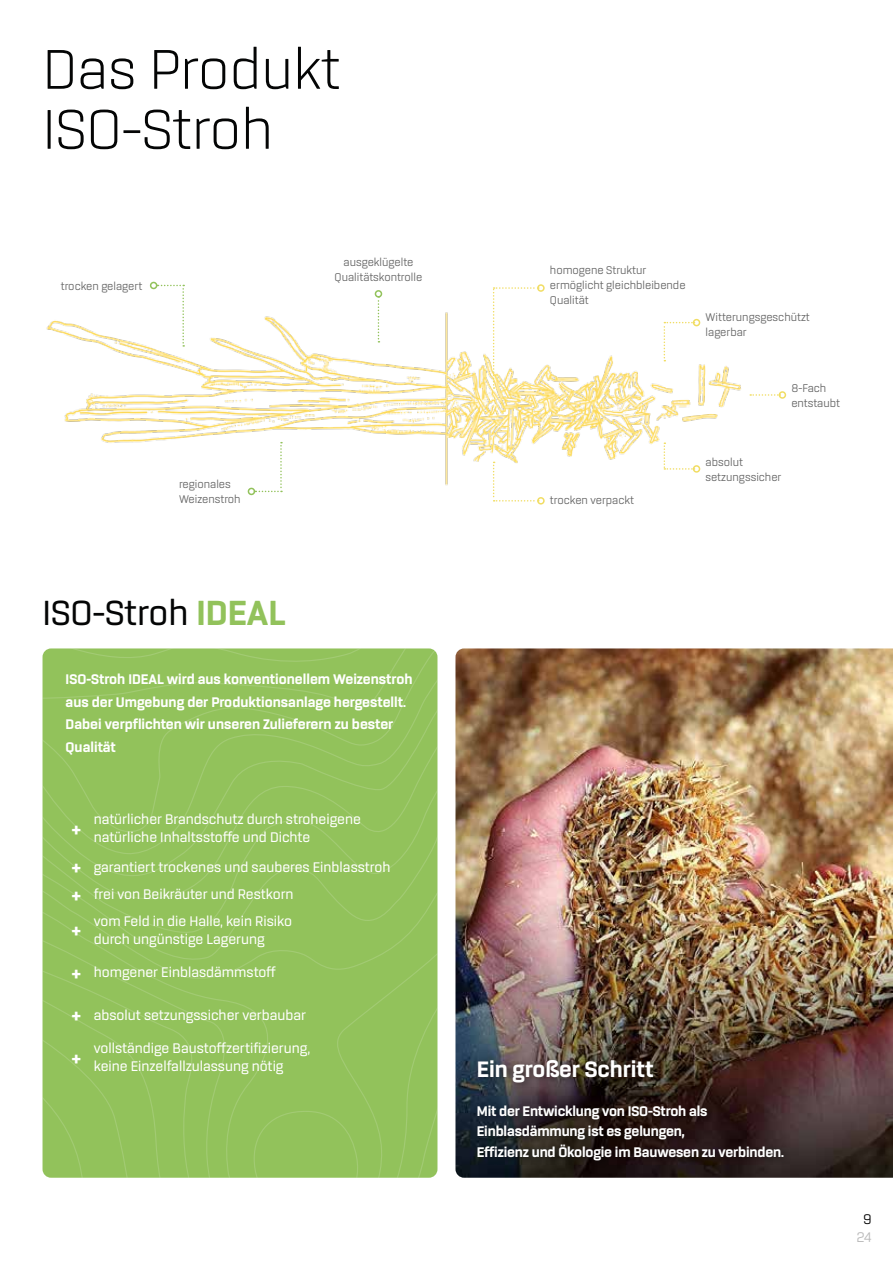
<style>
.page{position:relative;width:893px;height:1263px;background:#fff}
.page>*{position:absolute;margin:0;border:0;box-sizing:border-box;transform-origin:0 0}
.t1{font:300 60px/60px "Rogan";color:#040505}
.t2{font:500 37.5px "Rogan";color:#040505}
.t3{font:800 24px "Rogan";color:#fff}
.t4{font:800 19.5px "Rogan";color:#fff}
.t5{font:500 15px/18px "Rogan";color:#fff}
.t6{font:800 15px/22.5px "Rogan";letter-spacing:-.01em;color:#fff}
.t7{font:15px "Rogan";color:#b8b8b8}
.t8{font:15px "Rogan";color:#000}
.t9{font:12px/15px "Rogan";color:#636363}
.s1{font-weight:800;color:#92c25b}
.s2{font-weight:800;font-size:19.5px}
</style>
<div class="page">
<img style="left:46px;top:281px;width:741px;height:215px">
<div style="left:43px;top:648px;width:394px;height:530px;background:#92c25b"></div>
<img style="left:455px;top:648px;width:438px;height:530px">
<svg style="left:254px;top:442px;width:28px;height:50px"></svg>
<div style="left:248px;top:488px;width:7px;height:7px;border:2px solid #92c25b;border-radius:50%"></div>
<svg style="left:157px;top:285px;width:27px;height:62px"></svg>
<div style="left:150px;top:282px;width:7px;height:7px;border:2px solid #92c25b;border-radius:50%"></div>
<svg style="left:664px;top:322px;width:30px;height:39px"></svg>
<div style="left:693px;top:319px;width:7px;height:7px;border:2px solid #f1dd63;border-radius:50%"></div>
<svg style="left:378px;top:298px;width:1px;height:44px"></svg>
<div style="left:375px;top:290px;width:7px;height:8px;border:2px solid #92c25b;border-radius:50%"></div>
<svg style="left:493px;top:462px;width:46px;height:40px"></svg>
<div style="left:537px;top:497px;width:8px;height:8px;border:2px solid #f1dd63;border-radius:50%"></div>
<svg style="left:664px;top:442px;width:30px;height:28px"></svg>
<div style="left:693px;top:465px;width:7px;height:8px;border:2px solid #f1dd63;border-radius:50%"></div>
<svg style="left:493px;top:287px;width:46px;height:102px"></svg>
<div style="left:537px;top:284px;width:8px;height:8px;border:2px solid #f1dd63;border-radius:50%"></div>
<svg style="left:750px;top:394px;width:29px;height:2px"></svg>
<div style="left:779px;top:391px;width:7px;height:8px;border:2px solid #f1dd63;border-radius:50%"></div>
<div style="left:473px;top:1055px;width:319px;height:114px;background:#000;opacity:.5"></div>
<h1 class="t1" style="left:43px;top:40px;width:299px">Das Produkt<br>ISO-Stroh</h1>
<p class="t9" style="left:61px;top:279px;width:83px">trocken gelagert</p>
<p class="t9" style="left:335px;top:255px;width:89px;text-align:center">ausgeklügelte<br>Qualitätskontrolle</p>
<p class="t9" style="left:179px;top:477px;width:63px">regionales<br>Weizenstroh</p>
<h2 class="t2" style="left:43px;top:592px;width:245px">ISO-Stroh <span class="s1">IDEAL</span></h2>
<p class="t6" style="left:66px;top:668px;width:348px">ISO-Stroh IDEAL wird aus konventionellem Weizenstroh aus der Umgebung der Produktionsanlage hergestellt.<br>Dabei verpflichten wir unseren Zulieferern zu bester Qualität</p>
<h3 class="t4" style="left:72px;top:817px;width:11px">+</h3>
<p class="t5" style="left:94px;top:810px;width:269px">natürlicher Brandschutz durch stroheigene natürliche Inhaltsstoffe und Dichte</p>
<p class="t5" style="left:72px;top:853px;width:320px;line-height:27.6px"><span class="s2">+</span> garantiert trockenes und sauberes Einblasstroh <span class="s2">+</span> frei von Beikräuter und Restkorn</p>
<h3 class="t4" style="left:72px;top:919px;width:11px">+</h3>
<p class="t5" style="left:94px;top:912px;width:200px">vom Feld in die Halle, kein Risiko durch ungünstige Lagerung</p>
<p class="t5" style="left:72px;top:963px;width:206px"><span class="s2">+</span> homgener Einblasdämmstoff</p>
<p class="t5" style="left:72px;top:1006px;width:236px"><span class="s2">+</span> absolut setzungssicher verbaubar</p>
<h3 class="t4" style="left:72px;top:1046px;width:11px">+</h3>
<p class="t5" style="left:94px;top:1039px;width:218px">vollständige Baustoffzertifizierung, keine Einzelfallzulassung nötig</p>
<p class="t9" style="left:550px;top:263px;width:137px">homogene Struktur ermöglicht gleichbleibende<br>Qualität</p>
<p class="t9" style="left:550px;top:493px;width:85px">trocken verpackt</p>
<p class="t9" style="left:706px;top:310px;width:106px">Witterungsgeschützt lagerbar</p>
<p class="t9" style="left:791px;top:381px;width:50px">8-Fach entstaubt</p>
<p class="t9" style="left:706px;top:454px;width:77px">absolut setzungssicher</p>
<h3 class="t3" style="left:477px;top:1056px;width:178px">Ein großer Schritt</h3>
<p class="t6" style="left:477px;top:1101px;width:309px;line-height:20.2px">Mit der Entwicklung von ISO-Stroh als<br>Einblasdämmung ist es gelungen,<br>Effizienz und Ökologie im Bauwesen zu verbinden.</p>
<p class="t8" style="left:863px;top:1210px;width:10px">9</p>
<p class="t7" style="left:856px;top:1228px;width:17px">24</p>
</div>
